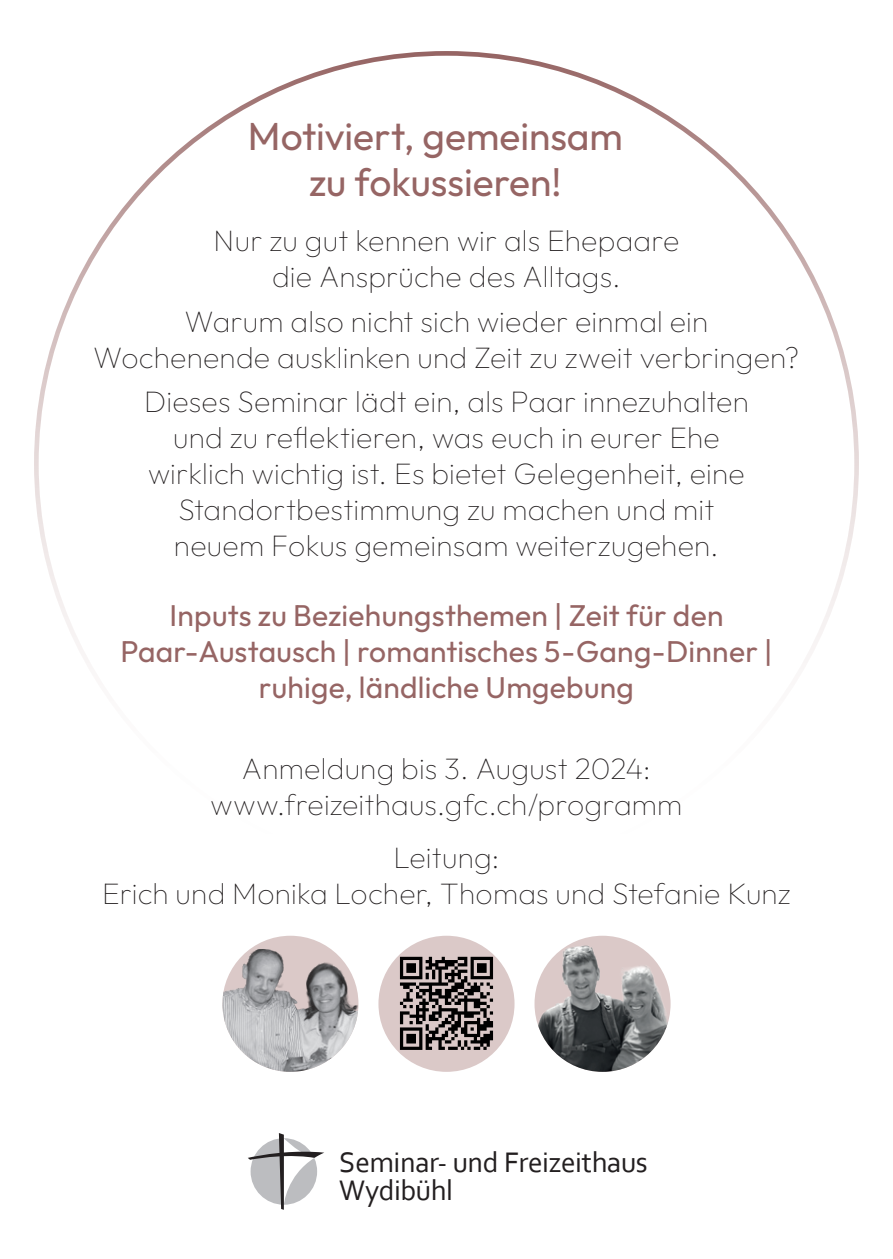
<style>
.page{position:relative;width:893px;height:1259px;background:#fff}
.page>*{position:absolute;margin:0;border:0;box-sizing:border-box;transform-origin:0 0}
.t1{font:39px/46.8px "Outfit";color:#966564;text-align:center}
.t2{font:100 30px/36px "Outfit";letter-spacing:.005em;color:#231f20;text-align:center}
.t3{font:30px/36px "Outfit";letter-spacing:.01em;color:#966564;text-align:center}
.t4{font:29.7px/27.6px "Corbel";letter-spacing:-.015em;color:#231f20}
</style>
<div class="page">
<svg style="left:248px;top:1133px;width:76px;height:76px"></svg>
<div style="left:222px;top:935px;width:136px;height:136px;background:#dbc9c8;border-radius:50%"></div>
<img style="left:222px;top:949px;width:136px;height:122px">
<div style="left:534px;top:935px;width:137px;height:136px;background:#dbc9c8;border-radius:50%"></div>
<img style="left:534px;top:944px;width:137px;height:127px">
<div style="left:378px;top:935px;width:136px;height:136px;background:#dbc9c8;border-radius:50%"></div>
<div style="left:397px;top:953px;width:99px;height:100px;background:#dbc9c8"></div>
<svg style="left:400px;top:956px;width:93px;height:94px"></svg>
<h1 class="t1" style="left:248px;top:113px;width:376px">Motiviert, gemeinsam zu fokussieren!</h1>
<p class="t2" style="left:214px;top:223px;width:467px">Nur zu gut kennen wir als Ehepaare die Ansprüche des Alltags.</p>
<p class="t2" style="left:93px;top:303px;width:708px">Warum also nicht sich wieder einmal ein<br>Wochenende ausklinken und Zeit zu zweit verbringen?</p>
<p class="t2" style="left:144px;top:384px;width:606px">Dieses Seminar lädt ein, als Paar innezuhalten und zu reflektieren, was euch in eurer Ehe wirklich wichtig ist. Es bietet Gelegenheit, eine Standortbestimmung zu machen und mit neuem Fokus gemeinsam weiterzugehen.</p>
<p class="t3" style="left:120px;top:598px;width:654px">Inputs zu Beziehungsthemen | Zeit für den<br>Paar-Austausch | romantisches 5-Gang-Dinner | ruhige, ländliche Umgebung</p>
<p class="t2" style="left:211px;top:750px;width:473px">Anmeldung bis 3. August 2024: www.freizeithaus.gfc.ch/programm</p>
<p class="t2" style="left:102px;top:839px;width:690px">Leitung:<br>Erich und Monika Locher, Thomas und Stefanie Kunz</p>
<p class="t4" style="left:339px;top:1148px;width:310px">Seminar- und Freizeithaus<br>Wydibühl</p>
</div>
